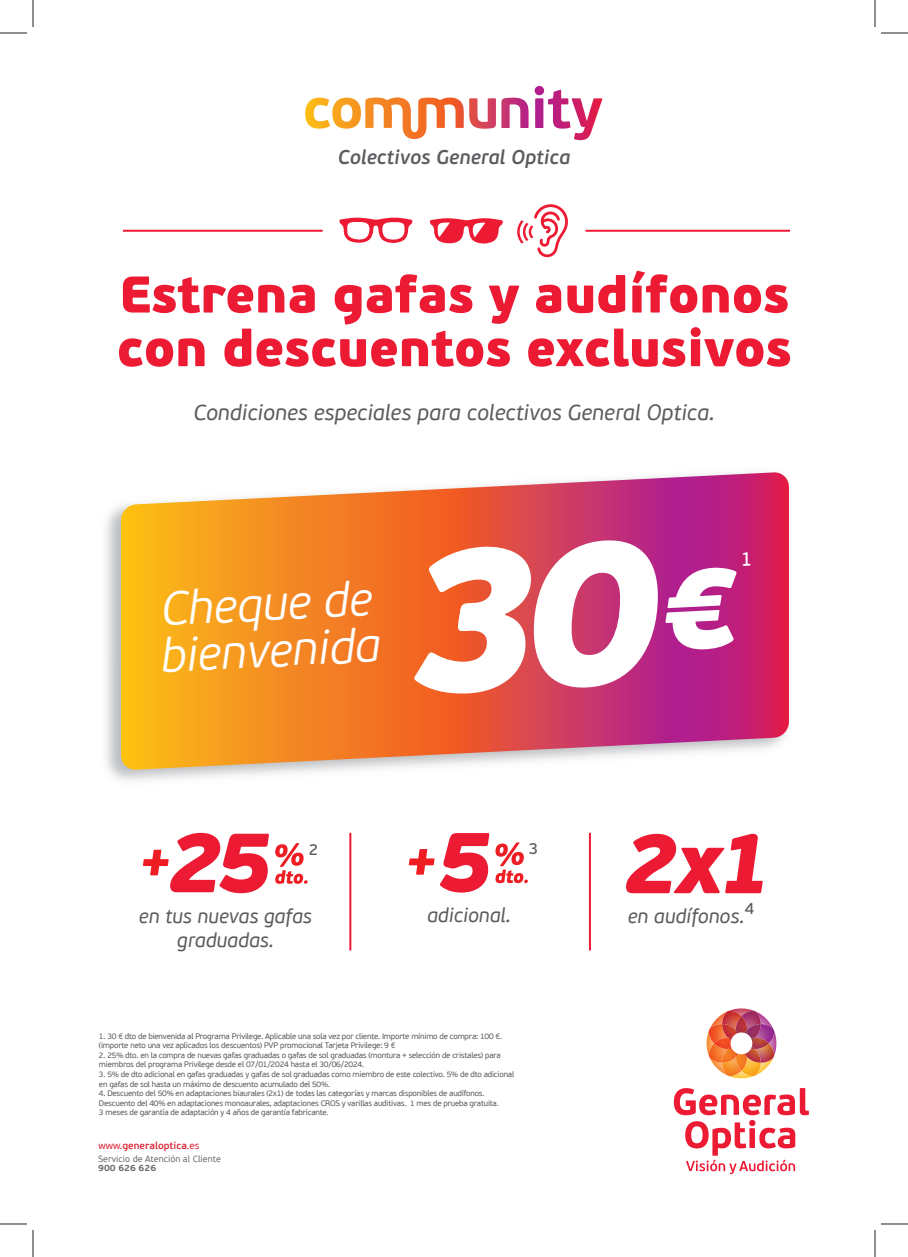
<style>
.page{position:relative;width:908px;height:1257px;background:#fff}
.page>*{position:absolute;margin:0;border:0;box-sizing:border-box;transform-origin:0 0}
.t1{font:900 51.4px/53.6px "PF Beau Sans Pro";letter-spacing:-.01em;color:#ed1a33}
.t2{font:italic 300 47.5px/46.5px "PF Beau Sans Pro";color:#fff}
.t3{font:italic 22px "PF Beau Sans Pro";color:#5a5c5f}
.t4{font:italic 20px/24px "PF Beau Sans Pro";color:#5a5c5f;text-align:center}
.t5{font:italic 600 20px "PF Beau Sans Pro";color:#5a5c5f}
.t6{font:16px "PF Beau Sans Pro Bbook";color:#5a5c5f}
.t7{font:600 10px "PF Beau Sans Pro";color:#d92335}
.t8{font:9px "PF Beau Sans Pro";color:#6c6d70}
.t9{font:700 9px "PF Beau Sans Pro";color:#6c6d70}
.t10{font:8px/9.6px "PF Beau Sans Pro";letter-spacing:-.025em;color:#57595d}
.s1{font-weight:400}
</style>
<div class="page">
<img style="left:706px;top:1008px;width:70px;height:70px">
<img style="left:751px;top:1037px;width:4px;height:12px">
<div style="left:730px;top:1032px;width:22px;height:22px;background:#fff;border-radius:50%"></div>
<svg style="left:674px;top:1088px;width:135px;height:86px"></svg>
<svg style="left:337px;top:86px;width:233px;height:53px"></svg>
<svg style="left:626px;top:833px;width:137px;height:60px"></svg>
<svg style="left:143px;top:833px;width:126px;height:60px"></svg>
<svg style="left:275px;top:843px;width:33px;height:40px"></svg>
<svg style="left:409px;top:833px;width:119px;height:59px"></svg>
<hr style="left:349px;top:833px;width:2px;height:117px;background:#ed1a33">
<hr style="left:589px;top:833px;width:2px;height:117px;background:#ed1a33">
<hr style="left:123px;top:230px;width:200px;height:2px;background:#ed1a33">
<hr style="left:585px;top:230px;width:205px;height:2px;background:#ed1a33">
<svg style="left:339px;top:217px;width:73px;height:26px"></svg>
<svg style="left:430px;top:218px;width:73px;height:26px"></svg>
<svg style="left:517px;top:204px;width:51px;height:53px"></svg>
<svg style="left:121px;top:472px;width:668px;height:298px;background:#e88053"></svg>
<svg style="left:413px;top:539px;width:324px;height:155px"></svg>
<svg style="left:0;top:33px;width:27px;height:1px"></svg>
<svg style="left:881px;top:33px;width:27px;height:1px"></svg>
<svg style="left:0;top:1223px;width:27px;height:1px"></svg>
<svg style="left:881px;top:1223px;width:27px;height:1px"></svg>
<svg style="left:33px;top:0;width:1px;height:27px"></svg>
<svg style="left:33px;top:1230px;width:1px;height:27px"></svg>
<svg style="left:875px;top:0;width:1px;height:27px"></svg>
<svg style="left:875px;top:1230px;width:1px;height:27px"></svg>
<svg style="left:743px;top:552px;width:7px;height:14px"></svg>
<h3 class="t5" style="left:338px;top:145px;width:234px">Colectivos General Optica</h3>
<h1 class="t1" style="left:117px;top:268px;width:677px">Estrena gafas y audífonos con descuentos exclusivos</h1>
<h3 class="t3" style="left:193px;top:400px;width:523px">Condiciones especiales para colectivos General Optica.</h3>
<h2 class="t2" style="left:157px;top:587px;width:221px;rotate:-3deg">Cheque de bienvenida</h2>
<h3 class="t6" style="left:309px;top:840px;width:11px">2</h3>
<h3 class="t6" style="left:529px;top:839px;width:11px">3</h3>
<h3 class="t6" style="left:745px;top:899px;width:11px">4</h3>
<h3 class="t4" style="left:139px;top:904px;width:175px">en tus nuevas gafas graduadas.</h3>
<h3 class="t4" style="left:427px;top:903px;width:85px">adicional.</h3>
<h3 class="t4" style="left:628px;top:904px;width:118px">en audífonos.</h3>
<p class="t10" style="left:99px;top:1031px;width:405px">1. 30 € dto de bienvenida al Programa Privilege. Aplicable una sola vez por cliente. Importe mínimo de compra: 100 €. (importe neto una vez aplicados los descuentos) PVP promocional Tarjeta Privilege: 9 €</p>
<p class="t10" style="left:99px;top:1050px;width:403px">2. 25% dto. en la compra de nuevas gafas graduadas o gafas de sol graduadas (montura + selección de cristales) para miembros del programa Privilege desde el 07/01/2024 hasta el 30/06/2024.</p>
<p class="t10" style="left:99px;top:1069px;width:417px">3. 5% de dto adicional en gafas graduadas y gafas de sol graduadas como miembro de este colectivo. 5% de dto adicional en gafas de sol hasta un máximo de descuento acumulado del 50%.</p>
<p class="t10" style="left:99px;top:1088px;width:401px">4. Descuento del 50% en adaptaciones biaurales (2x1) de todas las categorías y marcas disponibles de audífonos.<br>Descuento del 40% en adaptaciones monoaurales, adaptaciones CROS y varillas auditivas. 1 mes de prueba gratuita.<br>3 meses de garantía de adaptación y 4 años de garantía fabricante.</p>
<p class="t8" style="left:98px;top:1153px;width:124px">Servicio de Atención al Cliente</p>
<p class="t9" style="left:98px;top:1162px;width:60px">900 626 626</p>
<p class="t7" style="left:98px;top:1139px;width:103px"><span class="s1">www.</span>generaloptica<span class="s1">.es</span></p>
</div>
